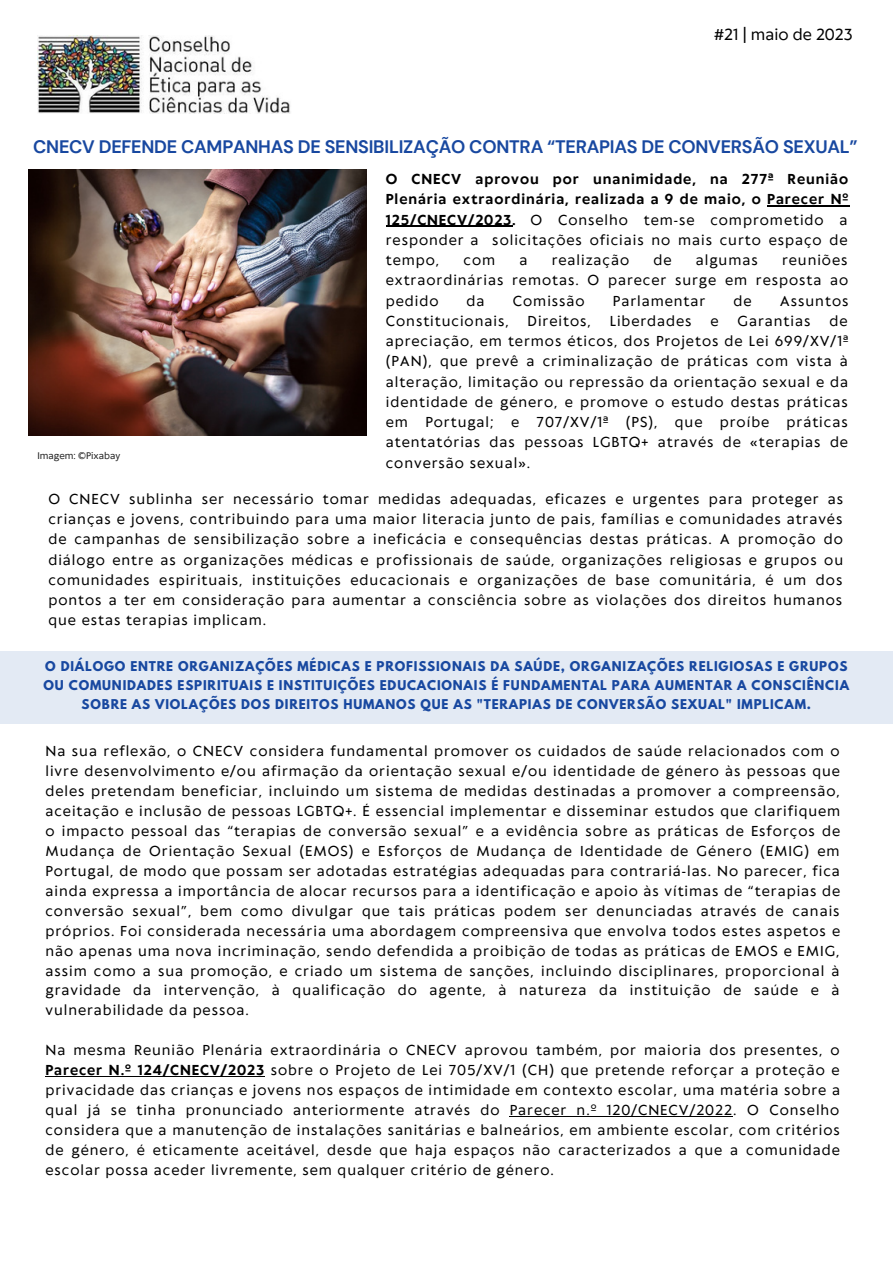
<style>
.page{position:relative;width:893px;height:1264px;background:#fff}
.page>*{position:absolute;margin:0;border:0;box-sizing:border-box;transform-origin:0 0}
.t1{font:700 18px "DM Sans";letter-spacing:-.015em;color:#1848a0}
.t2{font:15px "Klein Text";color:#000}
.t3{font:13.5px/20px "Klein Text";letter-spacing:.07em;color:#000;text-align:justify}
.t4{font:700 13.5px/20.2px "Klein Text";letter-spacing:.07em;color:#000;text-align:justify}
.t5{font:700 12px/19px "League Spartan";letter-spacing:.07em;color:#1848a0;text-align:center}
.t6{font:9px "Klein Text";color:#222}
.s1{font-weight:400}
.s2{font-weight:700}
</style>
<div class="page">
<img style="left:37px;top:35px;width:254px;height:79px">
<img style="left:29px;top:169px;width:337px;height:267px">
<hr style="left:767px;top:205px;width:82px;height:2px;background:#000">
<hr style="left:386px;top:226px;width:126px;height:1px;background:#000">
<hr style="left:45px;top:1076px;width:220px;height:1px;background:#000">
<hr style="left:509px;top:1116px;width:224px;height:1px;background:#000">
<div style="left:0;top:651px;width:892px;height:73px;background:#e3eaf4"></div>
<p class="t2" style="left:714px;top:27px;width:140px">#21 | maio de 2023</p>
<p class="t1" style="left:33px;top:135px;width:826px">CNECV DEFENDE CAMPANHAS DE SENSIBILIZAÇÃO CONTRA “TERAPIAS DE CONVERSÃO SEXUAL”</p>
<p class="t4" style="left:386px;top:170px;width:464px">O CNECV aprovou por unanimidade, na 277ª Reunião Plenária extraordinária, realizada a 9 de maio, o Parecer Nº 125/CNECV/2023. <span class="s1">O Conselho tem-se comprometido a responder a solicitações oficiais no mais curto espaço de tempo,</span></p>
<p class="t3" style="left:463px;top:251px;width:33px">com</p>
<p class="t3" style="left:519px;top:251px;width:10px">a</p>
<p class="t3" style="left:551px;top:251px;width:79px">realização</p>
<p class="t3" style="left:653px;top:251px;width:20px">de</p>
<p class="t3" style="left:695px;top:251px;width:63px">algumas</p>
<p class="t3" style="left:386px;top:251px;width:464px;text-indent:396px">reuniões extraordinárias remotas. O parecer surge em resposta ao pedido</p>
<p class="t3" style="left:466px;top:291px;width:19px">da</p>
<p class="t3" style="left:513px;top:291px;width:73px">Comissão</p>
<p class="t3" style="left:613px;top:291px;width:94px">Parlamentar</p>
<p class="t3" style="left:733px;top:291px;width:20px">de</p>
<p class="t3" style="left:779px;top:291px;width:70px">Assuntos</p>
<p class="t3" style="left:386px;top:312px;width:124px">Constitucionais,</p>
<p class="t3" style="left:527px;top:312px;width:65px">Direitos,</p>
<p class="t3" style="left:609px;top:312px;width:83px">Liberdades</p>
<p class="t3" style="left:710px;top:312px;width:10px">e</p>
<p class="t3" style="left:737px;top:312px;width:74px">Garantias</p>
<p class="t3" style="left:386px;top:312px;width:464px;text-indent:443px">de apreciação, em termos éticos, dos Projetos de Lei 699/XV/1ª (PAN), que prevê a criminalização de práticas com vista à alteração, limitação ou repressão da orientação sexual e da identidade de género, e promove o estudo destas práticas em</p>
<p class="t3" style="left:425px;top:413px;width:70px">Portugal;</p>
<p class="t3" style="left:511px;top:413px;width:10px">e</p>
<p class="t3" style="left:536px;top:413px;width:73px">707/XV/1ª</p>
<p class="t3" style="left:626px;top:413px;width:33px">(PS),</p>
<p class="t3" style="left:674px;top:413px;width:29px">que</p>
<p class="t3" style="left:719px;top:413px;width:51px">proíbe</p>
<p class="t3" style="left:386px;top:413px;width:464px;text-indent:401px">práticas atentatórias das pessoas LGBTQ+ através de «terapias de conversão sexual».</p>
<p class="t3" style="left:48px;top:490px;width:796px">O CNECV sublinha ser necessário tomar medidas adequadas, eficazes e urgentes para proteger as crianças e jovens, contribuindo para uma maior literacia junto de pais, famílias e comunidades através de campanhas de sensibilização sobre a ineficácia e consequências destas práticas. A promoção do diálogo entre as organizações médicas e profissionais de saúde, organizações religiosas e grupos ou comunidades espirituais, instituições educacionais e organizações de base comunitária, é um dos pontos a ter em consideração para aumentar a consciência sobre as violações dos direitos humanos que estas terapias implicam.</p>
<p class="t6" style="left:37px;top:451px;width:84px">Imagem: ©Pixabay</p>
<p class="t5" style="left:44px;top:658px;width:806px">O DIÁLOGO ENTRE ORGANIZAÇÕES MÉDICAS E PROFISSIONAIS DA SAÚDE, ORGANIZAÇÕES RELIGIOSAS E GRUPOS<br>OU COMUNIDADES ESPIRITUAIS E INSTITUIÇÕES EDUCACIONAIS É FUNDAMENTAL PARA AUMENTAR A CONSCIÊNCIA<br>SOBRE AS VIOLAÇÕES DOS DIREITOS HUMANOS QUE AS "TERAPIAS DE CONVERSÃO SEXUAL" IMPLICAM.</p>
<p class="t3" style="left:45px;top:741px;width:796px">Na sua reflexão, o CNECV considera fundamental promover os cuidados de saúde relacionados com o livre desenvolvimento e/ou afirmação da orientação sexual e/ou identidade de género às pessoas que deles pretendam beneficiar, incluindo um sistema de medidas destinadas a promover a compreensão, aceitação e inclusão de pessoas LGBTQ+. É essencial implementar e disseminar estudos que clarifiquem o impacto pessoal das “terapias de conversão sexual” e a evidência sobre as práticas de Esforços de Mudança de Orientação Sexual (EMOS) e Esforços de Mudança de Identidade de Género (EMIG) em Portugal, de modo que possam ser adotadas estratégias adequadas para contrariá-las. No parecer, fica ainda expressa a importância de alocar recursos para a identificação e apoio às vítimas de “terapias de conversão sexual”, bem como divulgar que tais práticas podem ser denunciadas através de canais próprios. Foi considerada necessária uma abordagem compreensiva que envolva todos estes aspetos e não apenas uma nova incriminação, sendo defendida a proibição de todas as práticas de EMOS e EMIG, assim como a sua promoção, e criado um sistema de sanções, incluindo disciplinares, proporcional à gravidade da intervenção, à qualificação do agente, à natureza da instituição de saúde e à vulnerabilidade da pessoa.</p>
<p class="t3" style="left:45px;top:1041px;width:796px">Na mesma Reunião Plenária extraordinária o CNECV aprovou também, por maioria dos presentes, o <span class="s2">Parecer N.º 124/CNECV/2023</span> sobre o Projeto de Lei 705/XV/1 (CH) que pretende reforçar a proteção e privacidade das crianças e jovens nos espaços de intimidade em contexto escolar, uma matéria sobre a qual já se tinha pronunciado anteriormente através do Parecer n.º 120/CNECV/2022. O Conselho considera que a manutenção de instalações sanitárias e balneários, em ambiente escolar, com critérios de género, é eticamente aceitável, desde que haja espaços não caracterizados a que a comunidade escolar possa aceder livremente, sem qualquer critério de género.</p>
</div>
